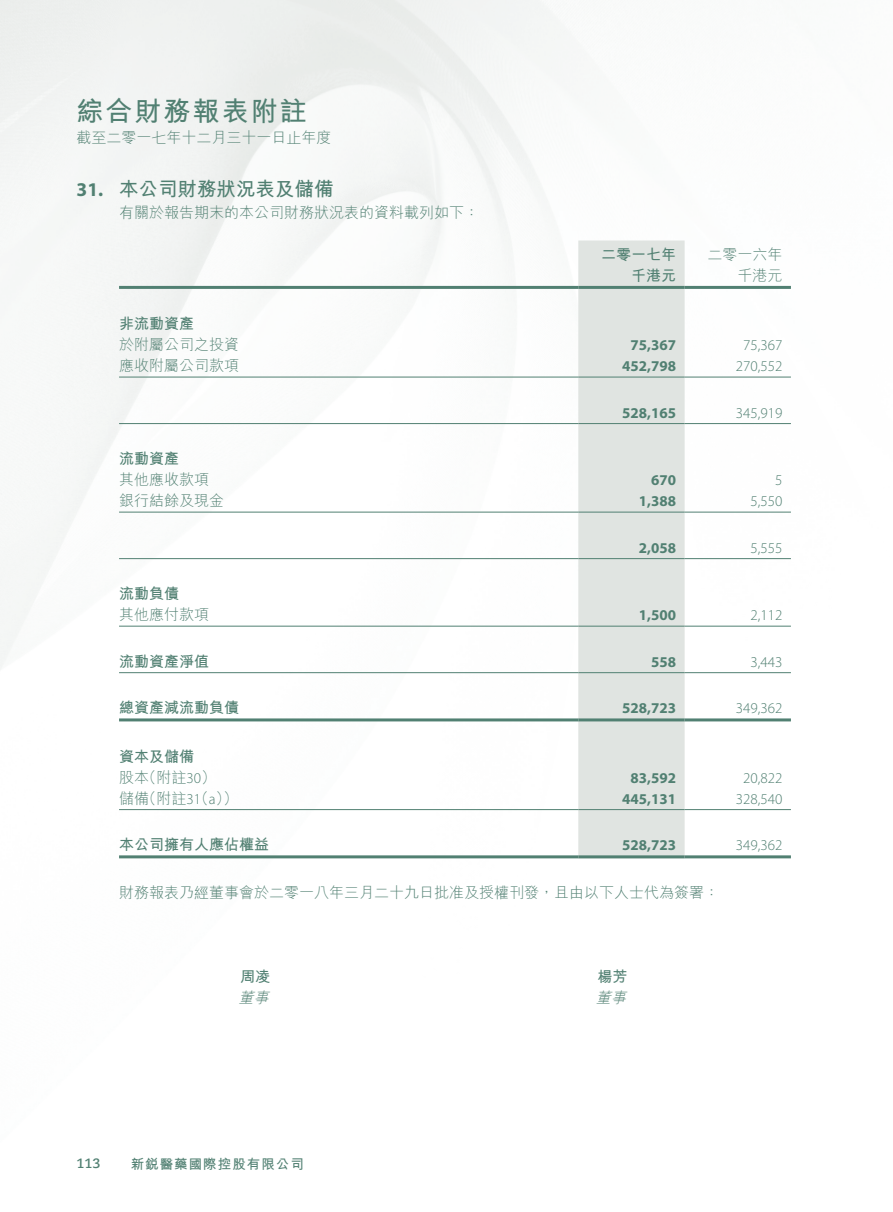
<style>
.page{position:relative;width:893px;height:1212px;background:#fff}
.page>*{position:absolute;margin:0;border:0;box-sizing:border-box;transform-origin:0 0}
.t1{font:700 27px "M Hei HK";letter-spacing:.075em;color:#518072}
.t2{font:700 19.5px "M Hei HK";color:#518072}
.t3{font:700 19.5px "Myriad Pro";color:#518072}
.t4{font:300 15px "M Hei HK";color:#518072}
.t5{font:300 15px "Myriad Pro";color:#518072}
.t6{font:700 15px "Myriad Pro";color:#518072}
.t7{font:700 15px "M Hei HK";color:#518072}
.t8{font:italic 300 15px "M Hei HK";color:#518072}
.t9{font:700 13.5px "M Hei HK";letter-spacing:.075em;color:#518072}
.t10{font:700 13.5px "Caecilia LT Std";color:#518072}
.s1{font-family:"Myriad Pro"}
</style>
<div class="page">
<div style="left:578px;top:240px;width:107px;height:615px;background:#e0e4e1"></div>
<hr style="left:119px;top:286px;width:459px;height:3px;background:#518072">
<hr style="left:578px;top:286px;width:107px;height:3px;background:#518072">
<hr style="left:685px;top:286px;width:106px;height:3px;background:#518072">
<hr style="left:119px;top:377px;width:459px;height:1px;background:#518072">
<hr style="left:578px;top:377px;width:107px;height:1px;background:#518072">
<hr style="left:685px;top:377px;width:106px;height:1px;background:#518072">
<hr style="left:119px;top:423px;width:459px;height:1px;background:#518072">
<hr style="left:578px;top:423px;width:107px;height:1px;background:#518072">
<hr style="left:685px;top:423px;width:106px;height:1px;background:#518072">
<hr style="left:119px;top:512px;width:459px;height:1px;background:#518072">
<hr style="left:578px;top:512px;width:107px;height:1px;background:#518072">
<hr style="left:685px;top:512px;width:106px;height:1px;background:#518072">
<hr style="left:119px;top:558px;width:459px;height:1px;background:#518072">
<hr style="left:578px;top:558px;width:107px;height:1px;background:#518072">
<hr style="left:685px;top:558px;width:106px;height:1px;background:#518072">
<hr style="left:119px;top:626px;width:459px;height:1px;background:#518072">
<hr style="left:578px;top:626px;width:107px;height:1px;background:#518072">
<hr style="left:685px;top:626px;width:106px;height:1px;background:#518072">
<hr style="left:119px;top:672px;width:459px;height:1px;background:#518072">
<hr style="left:578px;top:672px;width:107px;height:1px;background:#518072">
<hr style="left:685px;top:672px;width:106px;height:1px;background:#518072">
<hr style="left:119px;top:718px;width:459px;height:3px;background:#518072">
<hr style="left:578px;top:718px;width:107px;height:3px;background:#518072">
<hr style="left:685px;top:718px;width:106px;height:3px;background:#518072">
<hr style="left:119px;top:809px;width:459px;height:1px;background:#518072">
<hr style="left:578px;top:809px;width:107px;height:1px;background:#518072">
<hr style="left:685px;top:809px;width:106px;height:1px;background:#518072">
<hr style="left:119px;top:855px;width:459px;height:3px;background:#518072">
<hr style="left:578px;top:855px;width:107px;height:3px;background:#518072">
<hr style="left:685px;top:855px;width:106px;height:3px;background:#518072">
<h1 class="t1" style="left:77px;top:92px;width:232px">綜合財務報表附註</h1>
<p class="t4" style="left:77px;top:129px;width:257px">截至二零一七年十二月三十一日止年度</p>
<h2 class="t2" style="left:119px;top:175px;width:216px">本公司財務狀況表及儲備</h2>
<h2 class="t3" style="left:77px;top:177px;width:28px">31.</h2>
<p class="t4" style="left:119px;top:204px;width:362px">有關於報告期末的本公司財務狀況表的資料載列如下：</p>
<p class="t7" style="left:601px;top:243px;width:76px">二零一七年</p>
<p class="t4" style="left:707px;top:246px;width:76px">二零一六年</p>
<p class="t7" style="left:631px;top:264px;width:46px">千港元</p>
<p class="t4" style="left:737px;top:267px;width:46px">千港元</p>
<p class="t7" style="left:119px;top:313px;width:76px">非流動資產</p>
<p class="t4" style="left:119px;top:337px;width:121px">於附屬公司之投資</p>
<p class="t6" style="left:631px;top:335px;width:47px">75,367</p>
<p class="t5" style="left:743px;top:336px;width:41px">75,367</p>
<p class="t4" style="left:119px;top:358px;width:121px">應收附屬公司款項</p>
<p class="t6" style="left:622px;top:356px;width:55px">452,798</p>
<p class="t5" style="left:736px;top:357px;width:48px">270,552</p>
<p class="t6" style="left:622px;top:403px;width:55px">528,165</p>
<p class="t5" style="left:736px;top:403px;width:48px">345,919</p>
<p class="t7" style="left:119px;top:448px;width:61px">流動資產</p>
<p class="t4" style="left:119px;top:472px;width:91px">其他應收款項</p>
<p class="t6" style="left:651px;top:470px;width:26px">670</p>
<p class="t5" style="left:775px;top:471px;width:9px">5</p>
<p class="t4" style="left:119px;top:493px;width:106px">銀行結餘及現金</p>
<p class="t6" style="left:639px;top:491px;width:39px">1,388</p>
<p class="t5" style="left:750px;top:492px;width:33px">5,550</p>
<p class="t6" style="left:639px;top:538px;width:39px">2,058</p>
<p class="t5" style="left:750px;top:538px;width:33px">5,555</p>
<p class="t7" style="left:119px;top:583px;width:61px">流動負債</p>
<p class="t4" style="left:119px;top:607px;width:91px">其他應付款項</p>
<p class="t6" style="left:639px;top:605px;width:39px">1,500</p>
<p class="t5" style="left:750px;top:606px;width:33px">2,112</p>
<p class="t7" style="left:119px;top:650px;width:91px">流動資產淨值</p>
<p class="t6" style="left:651px;top:652px;width:26px">558</p>
<p class="t5" style="left:750px;top:653px;width:33px">3,443</p>
<p class="t7" style="left:119px;top:697px;width:121px">總資產減流動負債</p>
<p class="t7" style="left:119px;top:745px;width:76px">資本及儲備</p>
<p class="t6" style="left:622px;top:698px;width:55px">528,723</p>
<p class="t5" style="left:736px;top:699px;width:48px">349,362</p>
<p class="t4" style="left:142px;top:769px;width:76px">（附註<span class="s1">30</span>(</p>
<p class="t4" style="left:119px;top:769px;width:31px">股本</p>
<p class="t6" style="left:631px;top:768px;width:47px">83,592</p>
<p class="t5" style="left:743px;top:768px;width:41px">20,822</p>
<p class="t4" style="left:142px;top:790px;width:98px">（附註（<span class="s1">3 1</span> ((<span class="s1">a</span></p>
<p class="t4" style="left:119px;top:790px;width:31px">儲備</p>
<p class="t6" style="left:622px;top:789px;width:55px">445,131</p>
<p class="t5" style="left:736px;top:789px;width:48px">328,540</p>
<p class="t7" style="left:119px;top:834px;width:151px">本公司擁有人應佔權益</p>
<p class="t4" style="left:119px;top:885px;width:601px">財務報表乃經董事會於二零一八年三月二十九日批准及授權刊發，且由以下人士代為簽署：</p>
<p class="t6" style="left:622px;top:835px;width:55px">528,723</p>
<p class="t5" style="left:736px;top:836px;width:48px">349,362</p>
<p class="t7" style="left:240px;top:966px;width:31px">周凌</p>
<p class="t8" style="left:239px;top:990px;width:35px">董事</p>
<p class="t7" style="left:597px;top:966px;width:31px">楊芳</p>
<p class="t8" style="left:596px;top:990px;width:35px">董事</p>
<p class="t10" style="left:77px;top:1155px;width:25px">113</p>
<p class="t9" style="left:131px;top:1154px;width:175px">新銳醫藥國際控股有限公司</p>
</div>
